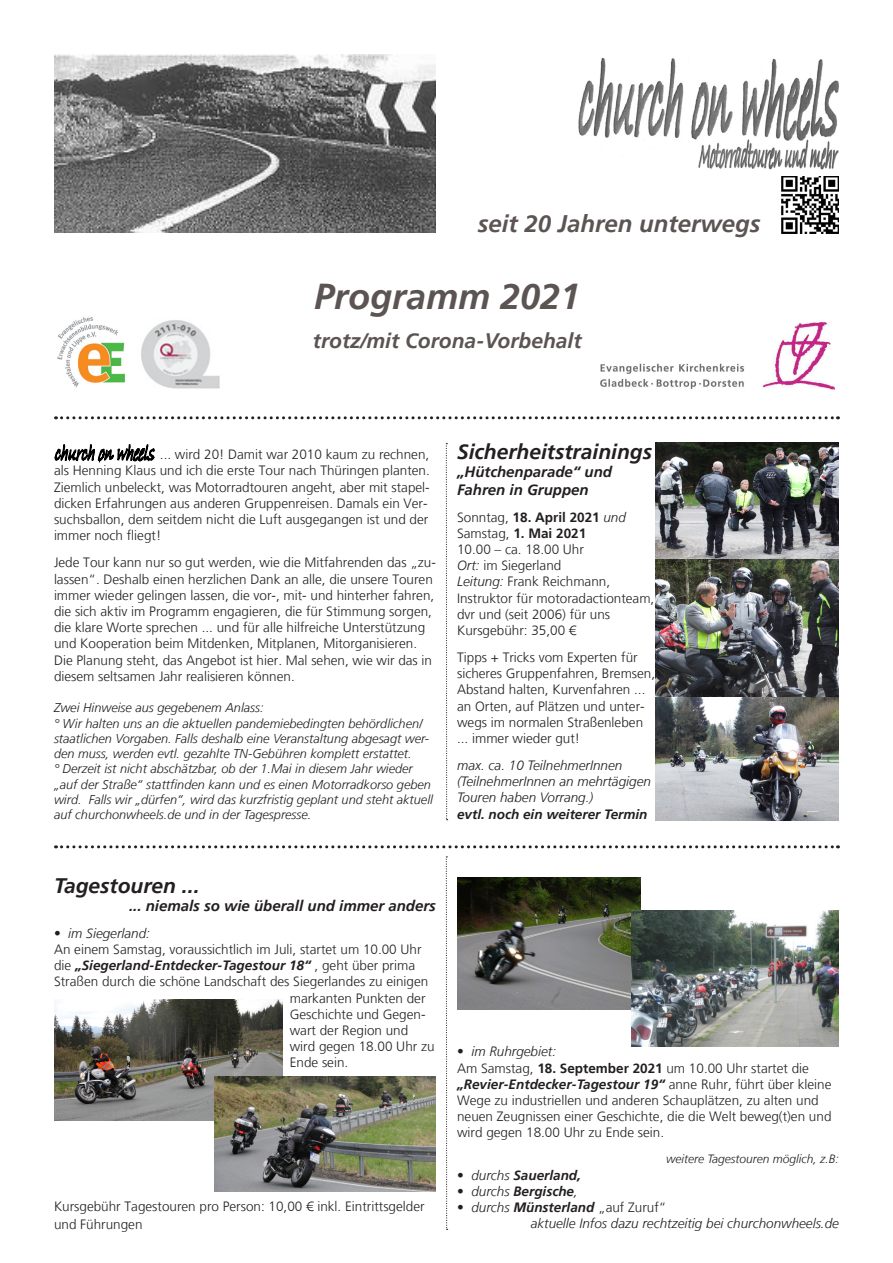
<style>
.page{position:relative;width:893px;height:1263px;background:#fff}
.page>*{position:absolute;margin:0;border:0;box-sizing:border-box;transform-origin:0 0}
.t1{font:italic 700 36px "Frutiger LT";color:#5b5453}
.t2{font:italic 700 24px "Frutiger LT";color:#5b5453}
.t3{font:italic 700 21px "Frutiger LT";color:#231f20}
.t4{font:italic 700 21px "Frutiger LT";color:#5b5453}
.t5{font:italic 700 15px/18px "Frutiger LT";color:#231f20}
.t6{font:300 13.5px/16.2px "Frutiger LT";color:#231f20}
.t7{font:italic 300 13.5px/16.2px "Frutiger LT";color:#231f20}
.t8{font:italic 700 13.5px "Frutiger LT";color:#231f20}
.t9{font:italic 300 12.75px/15.3px "Frutiger LT";color:#231f20}
.t10{font:italic 300 12px "Frutiger LT";color:#231f20}
.s1{font-style:inherit}
.s2{font-weight:700}
.s3{font-style:italic}
.s4{font-style:normal}
.s5{font-weight:300;font-style:normal}
.s6{font-weight:700;font-style:italic}
.s7{font-weight:300}
</style>
<div class="page">
<img style="left:54px;top:54px;width:382px;height:179px">
<img style="left:57px;top:317px;width:163px;height:72px">
<img style="left:600px;top:322px;width:236px;height:68px">
<svg style="left:56px;top:416px;width:782px;height:3px"></svg>
<svg style="left:56px;top:845px;width:782px;height:3px"></svg>
<img style="left:655px;top:443px;width:184px;height:377px">
<img style="left:457px;top:877px;width:184px;height:133px">
<img style="left:54px;top:999px;width:228px;height:121px">
<img style="left:215px;top:1076px;width:221px;height:115px">
<img style="left:632px;top:911px;width:207px;height:135px">
<img style="left:781px;top:176px;width:58px;height:57px">
<svg style="left:446px;top:443px;width:2px;height:377px"></svg>
<svg style="left:446px;top:856px;width:2px;height:374px"></svg>
<img style="left:578px;top:58px;width:261px;height:112px">
<svg style="left:54px;top:444px;width:101px;height:19px"></svg>
<h2 class="t2" style="left:478px;top:209px;width:284px">seit 20 Jahren unterwegs</h2>
<h1 class="t1" style="left:314px;top:275px;width:268px">Programm 2021</h1>
<h3 class="t4" style="left:313px;top:329px;width:270px">trotz/mit Corona-Vorbehalt</h3>
<p class="t6" style="left:54px;top:447px;width:377px;text-indent:106px">... wird 20! Damit war 2010 kaum zu rechnen, als Henning Klaus und ich die erste Tour nach Thüringen planten.<br>Ziemlich unbeleckt, was Motorradtouren angeht, aber mit stapel&shy;dicken Erfahrungen aus anderen Gruppenreisen. Damals ein Ver&shy;suchsballon, dem seitdem nicht die Luft ausgegangen ist und der immer noch fliegt!</p>
<p class="t6" style="left:54px;top:555px;width:383px">Jede Tour kann nur so gut werden, wie die Mitfahrenden das „zu&shy;lassen“. Deshalb einen herzlichen Dank an alle, die unsere Touren immer wieder gelingen lassen, die vor-, mit- und hinterher fahren, die sich aktiv im Programm engagieren, die für Stimmung sorgen, die klare Worte sprechen ... und für alle hilfreiche Unterstützung und Kooperation beim Mitdenken, Mitplanen, Mitorganisieren.<br>Die Planung steht, das Angebot ist hier. Mal sehen, wie wir das in diesem seltsamen Jahr realisieren können.</p>
<p class="t9" style="left:54px;top:700px;width:380px">Zwei Hinweise aus gegebenem Anlass:<br><span class="s1">°</span> Wir halten uns an die aktuellen pandemiebedingten behördlichen/ staatlichen Vorgaben. Falls deshalb eine Veranstaltung abgesagt wer&shy;den muss, werden evtl. gezahlte TN-Gebühren komplett erstattet.<br>° Derzeit ist nicht abschätzbar, ob der 1.Mai in diesem Jahr wieder „auf der Straße“ stattfinden kann und es einen Motorradkorso geben wird. Falls wir „dürfen“, wird das kurzfristig geplant und steht aktuell auf churchonwheels.de und in der Tagespresse.</p>
<h3 class="t3" style="left:457px;top:439px;width:196px">Sicherheitstrainings</h3>
<p class="t5" style="left:457px;top:462px;width:157px">„Hütchenparade“ und<br>Fahren in Gruppen</p>
<p class="t6" style="left:457px;top:509px;width:199px">Sonntag, <span class="s2">18. April 2021</span> <span class="s3">und<br></span>Samstag, <span class="s2">1. Mai 2021<br></span>10.00 – ca. 18.00 Uhr<br><span class="s3">Ort:</span> im Siegerland<br><span class="s3">Leitung:</span> Frank Reichmann,<br>Instruktor für motoradactionteam, dvr und (seit 2006) für uns<br>Kursgebühr: 35,00 €</p>
<p class="t6" style="left:457px;top:649px;width:200px">Tipps + Tricks vom Experten für sicheres Gruppenfahren, Bremsen,<br>Abstand halten, Kurvenfahren ... an Orten, auf Plätzen und unter&shy;wegs im normalen Straßenleben ... immer wieder gut!</p>
<p class="t7" style="left:457px;top:757px;width:195px">max. ca. 10 TeilnehmerInnen (TeilnehmerInnen an mehrtägigen<br>Touren haben Vorrang.)</p>
<p class="t8" style="left:457px;top:806px;width:192px">evtl. noch ein weiterer Termin</p>
<h3 class="t3" style="left:54px;top:873px;width:147px">Tagestouren ...</h3>
<p class="t5" style="left:129px;top:897px;width:308px">... niemals so wie überall und immer anders</p>
<p class="t7" style="left:54px;top:925px;width:98px"><span class="s4">•</span> im Siegerland:</p>
<p class="t6" style="left:54px;top:941px;width:369px">An einem Samstag, voraussichtlich im Juli, startet um 10.00 Uhr</p>
<p class="t8" style="left:54px;top:957px;width:363px"><span class="s5">die</span> „Siegerland-Entdecker-Tagestour 18“ <span class="s5">, geht über prima</span></p>
<p class="t6" style="left:54px;top:974px;width:376px">Straßen durch die schöne Landschaft des Siegerlandes zu einigen</p>
<p class="t6" style="left:290px;top:990px;width:137px">markanten Punkten der</p>
<p class="t6" style="left:290px;top:1006px;width:137px">Geschichte und Gegen-</p>
<p class="t6" style="left:290px;top:1022px;width:120px">wart der Region und</p>
<p class="t6" style="left:290px;top:1039px;width:146px">wird gegen 18.00 Uhr zu</p>
<p class="t6" style="left:290px;top:1055px;width:60px">Ende sein.</p>
<p class="t6" style="left:457px;top:1044px;width:376px">• <span class="s3">im Ruhrgebiet:<br></span>Am Samstag, <span class="s2">18. September 2021</span> um 10.00 Uhr startet die <span class="s6">„Revier-Entdecker-Tagestour 19“</span> anne Ruhr, führt über kleine Wege zu industriellen und anderen Schauplätzen, zu alten und neuen Zeugnissen einer Geschichte, die die Welt beweg(t)en und wird gegen 18.00 Uhr zu Ende sein.</p>
<p class="t10" style="left:666px;top:1152px;width:174px">weitere Tagestouren möglich, z.B:</p>
<p class="t8" style="left:457px;top:1167px;width:125px"><span class="s5">•</span> <span class="s7">durchs</span> Sauerland,</p>
<p class="t8" style="left:457px;top:1183px;width:122px"><span class="s5">•</span> <span class="s7">durchs</span> Bergische<span class="s7">,</span></p>
<p class="t7" style="left:531px;top:1199px;width:310px;text-indent:-74px"><span class="s4">•</span> durchs <span class="s2">Münsterland</span> <span class="s4">„auf Zuruf“<br></span>aktuelle Infos dazu rechtzeitig bei churchonwheels.de</p>
<p class="t6" style="left:54px;top:1198px;width:372px;line-height:18px">Kursgebühr Tagestouren pro Person: 10,00 € inkl. Eintrittsgelder und Führungen</p>
</div>
